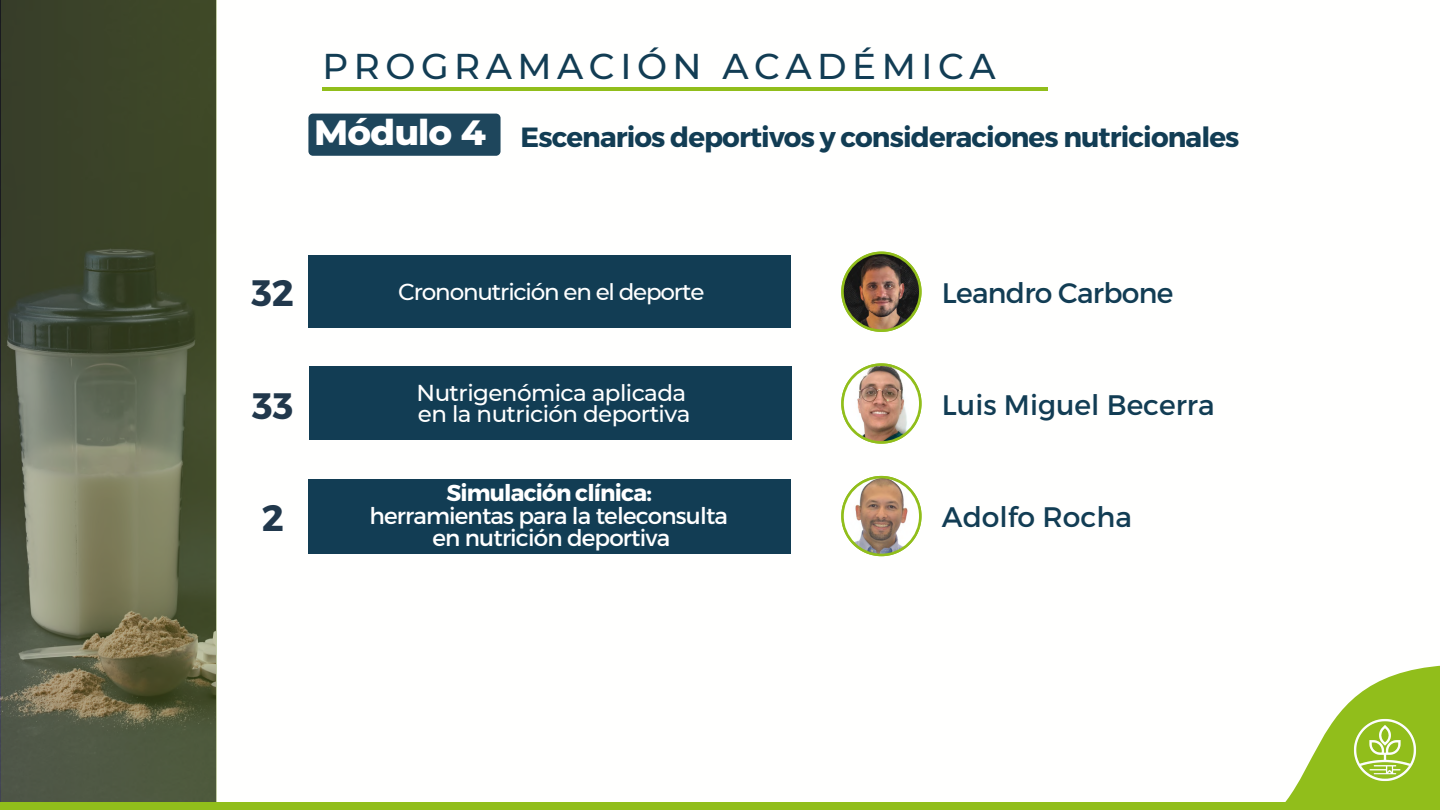
<style>
.page{position:relative;width:1440px;height:810px;background:#fff}
.page>*{position:absolute;margin:0;border:0;box-sizing:border-box;transform-origin:0 0}
.t1{font:700 36.8px "Montserrat";color:#21384c}
.t2{font:500 35.8px "Montserrat";letter-spacing:.155em;color:#123d54}
.t3{font:800 35.8px "Montserrat";letter-spacing:-.025em;color:#fff}
.t4{font:28.2px "Montserrat";color:#123d54}
.t5{font:28.2px "Montserrat";letter-spacing:-.025em;color:#123d54}
.t6{font:700 27.8px "Montserrat";letter-spacing:-.03em;color:#123d54}
.t7{font:23px "Montserrat";letter-spacing:-.035em;color:#fff}
.t8{font:500 23px/21.8px "Montserrat";letter-spacing:-.025em;color:#fff}
.t9{font:500 23px "Montserrat";letter-spacing:-.055em;color:#fff}
.t10{font:700 23px "Montserrat";letter-spacing:-.035em;color:#fff}
</style>
<div class="page">
<svg style="left:2px;top:0;width:214px;height:802px;background:#545a40"></svg>
<div style="left:0;top:802px;width:1405px;height:8px;background:#91be1b"></div>
<svg style="left:1285px;top:665px;width:155px;height:145px"></svg>
<img style="left:1343px;top:709px;width:84px;height:83px">
<div style="left:308px;top:114px;width:193px;height:42px;background:#1e465c;border-radius:5px"></div>
<hr style="left:323px;top:88px;width:725px;height:3px;background:#91be1b">
<div style="left:308px;top:255px;width:483px;height:73px;background:#123d54"></div>
<div style="left:309px;top:367px;width:483px;height:73px;background:#123d54"></div>
<div style="left:308px;top:479px;width:483px;height:75px;background:#123d54"></div>
<svg style="left:841px;top:363px;width:81px;height:81px"></svg>
<svg style="left:841px;top:476px;width:81px;height:80px"></svg>
<svg style="left:841px;top:252px;width:81px;height:80px"></svg>
<img style="left:844px;top:254px;width:75px;height:75px;border-radius:50%">
<img style="left:844px;top:478px;width:75px;height:76px;border-radius:50%">
<img style="left:844px;top:366px;width:75px;height:75px;border-radius:50%">
<h2 class="t2" style="left:323px;top:44px;width:675px">PROGRAMACIÓN ACADÉMICA</h2>
<h1 class="t3" style="left:314px;top:111px;width:173px">Módulo 4</h1>
<h3 class="t6" style="left:521px;top:119px;width:720px">Escenarios deportivos y consideraciones nutricionales</h3>
<p class="t1" style="left:251px;top:269px;width:44px">32</p>
<p class="t9" style="left:398px;top:278px;width:308px">Crononutrición en el deporte</p>
<p class="t5" style="left:942px;top:275px;width:233px">Leandro Carbone</p>
<h5 class="t8" style="left:417px;top:381px;width:275px">Nutrigenómica aplicada en la nutrición deportiva</h5>
<h4 class="t1" style="left:252px;top:382px;width:43px">33</h4>
<p class="t4" style="left:942px;top:386px;width:274px">Luis Miguel Becerra</p>
<p class="t1" style="left:262px;top:494px;width:24px">2</p>
<p class="t10" style="left:446px;top:478px;width:207px">Simulación clínica:</p>
<h4 class="t7" style="left:370px;top:500px;width:360px">herramientas para la teleconsulta</h4>
<p class="t7" style="left:433px;top:523px;width:239px">en nutrición deportiva</p>
<h5 class="t4" style="left:942px;top:499px;width:191px">Adolfo Rocha</h5>
</div>
